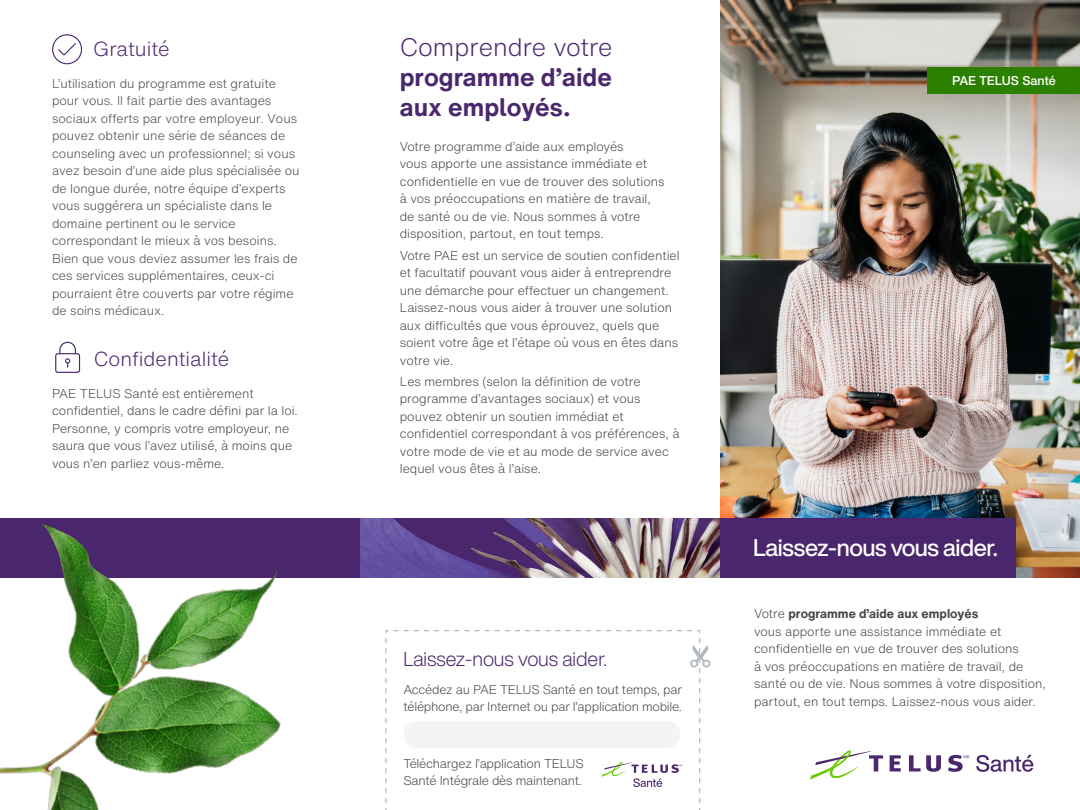
<style>
.page{position:relative;width:1080px;height:810px;background:#fff}
.page>*{position:absolute;margin:0;border:0;box-sizing:border-box;transform-origin:0 0}
.t1{font:700 25px/30px "Helvetica Now Text";color:#4b286d}
.t2{font:300 25px "Helvetica Now Text";color:#4b286d}
.t3{font:500 23.75px "Helvetica Now Display";letter-spacing:-.015em;color:#fff}
.t4{font:300 20px "Helvetica Now Text";color:#4b286d}
.t5{font:300 20px "Helvetica Now Display";color:#4b286d}
.t6{font:300 12.5px/17.5px "Helvetica Now Text";color:#414547}
.t7{font:300 12.5px/17.5px "Helvetica Now Text";color:#484849}
.t8{font:300 12.5px/17.5px "Helvetica Now Text";letter-spacing:-.02em;color:#414547}
.t9{font:500 12.5px "Helvetica Neue LT Std";color:#fff}
.s1{font-weight:700}
</style>
<div class="page">
<img style="left:360px;top:519px;width:360px;height:59px">
<div style="left:52px;top:34px;width:30px;height:30px;border:1px solid #4b286d;border-radius:50%"></div>
<svg style="left:58px;top:43px;width:18px;height:13px"></svg>
<div style="left:55px;top:353px;width:25px;height:20px;border:1px solid #4b286d;border-radius:2px"></div>
<svg style="left:59px;top:342px;width:18px;height:26px"></svg>
<img style="left:0;top:518px;width:348px;height:292px">
<img style="left:720px;top:0;width:360px;height:577px">
<div style="left:720px;top:519px;width:295px;height:59px;background:#4a276c"></div>
<svg style="left:890px;top:755px;width:11px;height:16px"></svg>
<svg style="left:909px;top:755px;width:32px;height:17px"></svg>
<svg style="left:810px;top:750px;width:73px;height:30px"></svg>
<svg style="left:948px;top:755px;width:21px;height:17px"></svg>
<svg style="left:976px;top:755px;width:57px;height:17px"></svg>
<div style="left:928px;top:68px;width:152px;height:26px;background:#2b8000"></div>
<svg style="left:385px;top:630px;width:326px;height:180px"></svg>
<h3 class="t4" style="left:93px;top:35px;width:78px">Gratuité</h3>
<p class="t7" style="left:52px;top:74px;width:249px">L’utilisation du programme est gratuite pour vous. Il fait partie des avantages sociaux offerts par votre employeur. Vous pouvez obtenir une série de séances de counseling avec un professionnel; si vous avez besoin d’une aide plus spécialisée ou de longue durée, notre équipe d’experts vous suggérera un spécialiste dans le domaine pertinent ou le service correspondant le mieux à vos besoins.<br>Bien que vous deviez assumer les frais de ces services supplémentaires, ceux-ci pourraient être couverts par votre régime de soins médicaux.</p>
<h3 class="t4" style="left:94px;top:345px;width:137px">Confidentialité</h3>
<p class="t6" style="left:52px;top:384px;width:247px">PAE TELUS Santé est entièrement confidentiel, dans le cadre défini par la loi.<br>Personne, y compris votre employeur, ne saura que vous l’avez utilisé, à moins que vous n’en parliez vous-même.</p>
<h1 class="t2" style="left:400px;top:30px;width:214px">Comprendre votre</h1>
<h1 class="t1" style="left:400px;top:62px;width:214px">programme d’aide aux employés.</h1>
<p class="t6" style="left:400px;top:138px;width:266px">Votre programme d’aide aux employés<br>vous apporte une assistance immédiate et confidentielle en vue de trouver des solutions à vos préoccupations en matière de travail, de santé ou de vie. Nous sommes à votre disposition, partout, en tout temps.</p>
<p class="t6" style="left:400px;top:246px;width:281px">Votre PAE est un service de soutien confidentiel et facultatif pouvant vous aider à entreprendre une démarche pour effectuer un changement.<br>Laissez-nous vous aider à trouver une solution aux difficultés que vous éprouvez, quels que soient votre âge et l’étape où vous en êtes dans votre vie.</p>
<p class="t6" style="left:400px;top:373px;width:281px">Les membres (selon la définition de votre programme d’avantages sociaux) et vous pouvez obtenir un soutien immédiat et confidentiel correspondant à vos préférences, à votre mode de vie et au mode de service avec lequel vous êtes à l’aise.</p>
<h3 class="t5" style="left:403px;top:645px;width:205px">Laissez-nous vous aider.</h3>
<p class="t8" style="left:403px;top:680px;width:280px">Accédez au PAE TELUS Santé en tout temps, par téléphone, par Internet ou par l’application mobile.</p>
<p class="t8" style="left:403px;top:754px;width:182px">Téléchargez l’application TELUS<br>Santé Intégrale dès maintenant.</p>
<p class="t9" style="left:952px;top:73px;width:105px">PAE TELUS Santé</p>
<h2 class="t3" style="left:753px;top:532px;width:246px">Laissez-nous vous aider.</h2>
<p class="t6" style="left:754px;top:605px;width:293px">Votre <span class="s1">programme d’aide aux employés<br></span>vous apporte une assistance immédiate et confidentielle en vue de trouver des solutions<br>à vos préoccupations en matière de travail, de santé ou de vie. Nous sommes à votre disposition, partout, en tout temps. Laissez-nous vous aider.</p>
</div>
